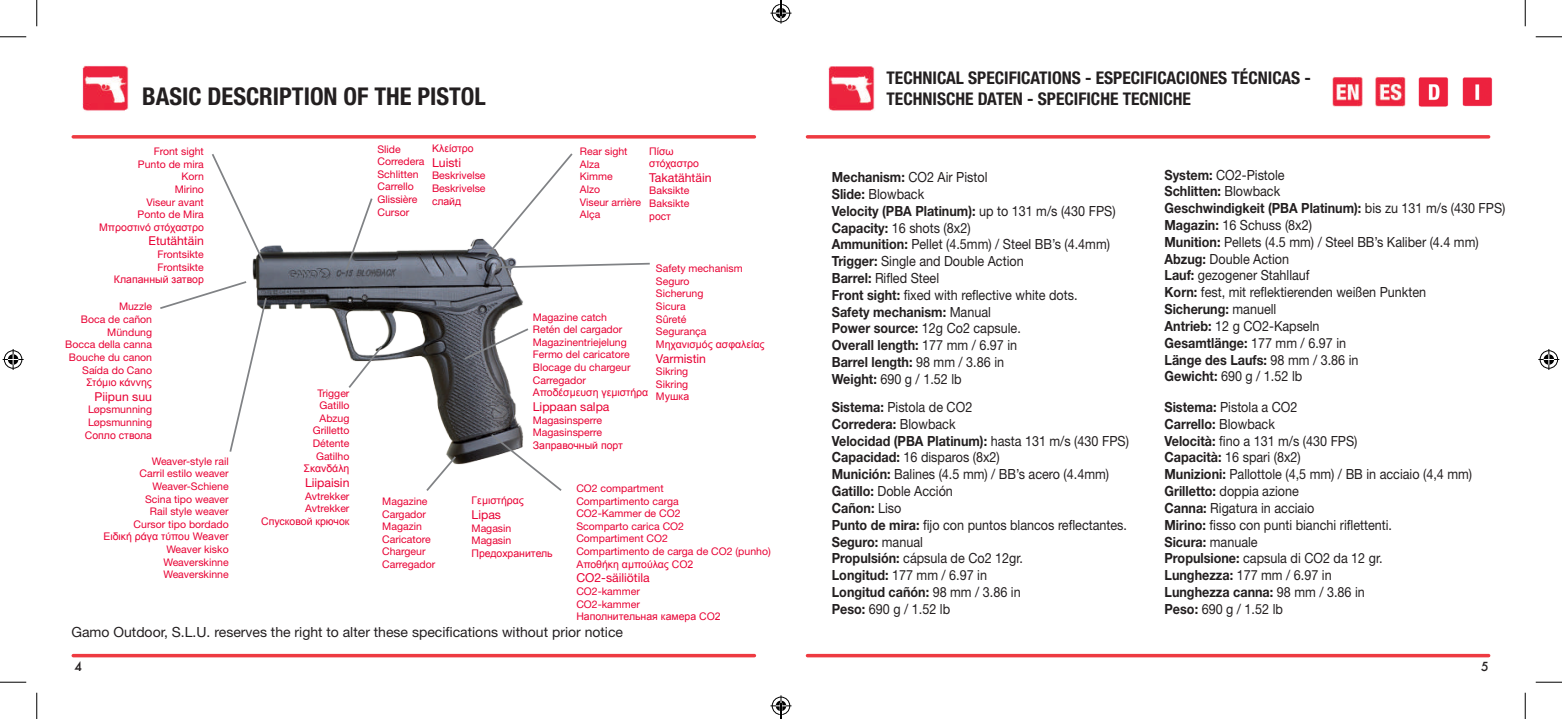
<style>
.page{position:relative;width:1562px;height:719px;background:#fff}
.page>*{position:absolute;margin:0;border:0;box-sizing:border-box;transform-origin:0 0}
.t1{font:700 condensed 24.5px "Helvetica Neue";color:#231f20}
.t2{font:700 condensed 17.5px/21px "Helvetica Neue";color:#231f20}
.t3{font:14px/16.8px "Helvetica Neue";color:#231f20;scale:.9 1}
.t4{font:14px "Helvetica Neue";color:#231f20}
.t5{font:12.25px "Helvetica Neue";color:#e80033}
.t6{font:500 12.25px "Futura";color:#231f20}
.t7{font:10.5px/12.6px "Helvetica Neue";color:#e80033}
.t8{font:10.5px/12.6px "Arial";color:#e80033}
.s1{font-weight:700}
</style>
<div class="page">
<hr style="left:807px;top:135px;width:681px;height:3px;background:#ee3a41">
<svg style="left:807px;top:653px;width:681px;height:4px;fill:#ee3a41"></svg>
<hr style="left:73px;top:135px;width:681px;height:3px;background:#ee3a41">
<svg style="left:73px;top:653px;width:681px;height:4px;fill:#ee3a41"></svg>
<img style="left:252px;top:238px;width:271px;height:227px">
<img style="left:82px;top:65px;width:47px;height:46px">
<svg style="left:212px;top:154px;width:54px;height:111px"></svg>
<svg style="left:462px;top:327px;width:67px;height:34px"></svg>
<svg style="left:424px;top:454px;width:34px;height:37px"></svg>
<svg style="left:483px;top:153px;width:167px;height:116px"></svg>
<svg style="left:344px;top:198px;width:30px;height:74px"></svg>
<svg style="left:489px;top:432px;width:73px;height:59px"></svg>
<svg style="left:347px;top:344px;width:37px;height:46px"></svg>
<svg style="left:160px;top:280px;width:108px;height:173px"></svg>
<img style="left:828px;top:66px;width:47px;height:45px">
<img style="left:1418px;top:77px;width:31px;height:30px">
<img style="left:1332px;top:76px;width:31px;height:31px">
<img style="left:1375px;top:76px;width:31px;height:31px">
<img style="left:1462px;top:77px;width:31px;height:30px">
<svg style="left:0;top:36px;width:26px;height:1px"></svg>
<svg style="left:1535px;top:36px;width:27px;height:1px"></svg>
<svg style="left:0;top:681px;width:26px;height:1px"></svg>
<svg style="left:1535px;top:681px;width:27px;height:1px"></svg>
<svg style="left:36px;top:0;width:1px;height:26px"></svg>
<svg style="left:36px;top:692px;width:1px;height:26px"></svg>
<svg style="left:1525px;top:0;width:1px;height:26px"></svg>
<svg style="left:1525px;top:692px;width:1px;height:26px"></svg>
<svg style="left:3px;top:349px;width:21px;height:21px"></svg>
<svg style="left:1538px;top:349px;width:21px;height:21px"></svg>
<svg style="left:770px;top:0;width:21px;height:24px"></svg>
<svg style="left:770px;top:695px;width:21px;height:23px"></svg>
<h1 class="t1" style="left:142px;top:82px;width:345px">BASIC DESCRIPTION OF THE PISTOL</h1>
<p class="t7" style="left:377px;top:142px;width:49px">Slide<br>Corredera<br>Schlitten<br>Carrello<br>Glissière<br>Cursor</p>
<p class="t8" style="left:432px;top:142px;width:43px">Κλείστρο</p>
<p class="t7" style="left:580px;top:145px;width:63px">Rear sight<br>Alza<br>Kimme<br>Alzo<br>Viseur arrière<br>Alça</p>
<p class="t8" style="left:649px;top:145px;width:51px">Πίσω στόχαστρο</p>
<p class="t7" style="left:138px;top:145px;width:68px;text-align:right">Front sight<br>Punto de mira<br>Korn<br>Mirino<br>Viseur avant<br>Ponto de Mira</p>
<p class="t8" style="left:99px;top:221px;width:106px">Μπροστινό στόχαστρο</p>
<p class="t5" style="left:149px;top:234px;width:57px">Etutähtäin</p>
<p class="t7" style="left:157px;top:248px;width:48px">Frontsikte<br>Frontsikte</p>
<p class="t8" style="left:114px;top:273px;width:91px">Клапанный затвор</p>
<p class="t7" style="left:65px;top:300px;width:88px;text-align:right">Muzzle<br>Boca de cañon<br>Mündung<br>Bocca della canna<br>Bouche du canon<br>Saída do Cano</p>
<p class="t8" style="left:86px;top:376px;width:67px">Στόμιο κάννης</p>
<p class="t5" style="left:95px;top:389px;width:59px">Piipun suu</p>
<p class="t7" style="left:88px;top:403px;width:66px">Løpsmunning<br>Løpsmunning</p>
<p class="t8" style="left:85px;top:428px;width:69px">Сопло ствола</p>
<p class="t5" style="left:432px;top:155px;width:31px">Luisti</p>
<p class="t7" style="left:432px;top:169px;width:55px">Beskrivelse<br>Beskrivelse</p>
<p class="t8" style="left:432px;top:195px;width:31px">слайд</p>
<p class="t5" style="left:649px;top:170px;width:64px">Takatähtäin</p>
<p class="t7" style="left:649px;top:184px;width:42px">Baksikte<br>Baksikte</p>
<p class="t8" style="left:649px;top:210px;width:23px">рост</p>
<p class="t7" style="left:656px;top:262px;width:88px">Safety mechanism<br>Seguro<br>Sicherung<br>Sicura<br>Sûreté<br>Segurança</p>
<p class="t8" style="left:656px;top:338px;width:110px">Μηχανισμός ασφαλείας</p>
<p class="t5" style="left:656px;top:351px;width:52px">Varmistin</p>
<p class="t7" style="left:656px;top:365px;width:34px">Sikring<br>Sikring</p>
<p class="t8" style="left:656px;top:390px;width:35px">Мушка</p>
<p class="t7" style="left:533px;top:310px;width:99px">Magazine catch<br>Retén del cargador<br>Magazinentriejelung<br>Fermo del caricatore<br>Blocage du chargeur<br>Carregador</p>
<p class="t8" style="left:533px;top:386px;width:117px">Αποδέσμευση γεμιστήρα</p>
<p class="t5" style="left:533px;top:399px;width:78px">Lippaan salpa</p>
<p class="t7" style="left:533px;top:413px;width:71px">Magasinsperre<br>Magasinsperre</p>
<p class="t8" style="left:533px;top:439px;width:92px">Заправочный порт</p>
<p class="t7" style="left:313px;top:386px;width:38px;text-align:right">Trigger<br>Gatillo<br>Abzug<br>Grilletto<br>Détente<br>Gatilho</p>
<p class="t8" style="left:303px;top:462px;width:47px">Σκανδάλη</p>
<p class="t5" style="left:305px;top:475px;width:46px">Liipaisin</p>
<p class="t7" style="left:305px;top:489px;width:46px">Avtrekker<br>Avtrekker</p>
<p class="t8" style="left:261px;top:514px;width:90px">Спусковой крючок</p>
<p class="t7" style="left:134px;top:454px;width:97px;text-align:right">Weaver-style rail<br>Carril estilo weaver<br>Weaver-Schiene<br>Scina tipo weaver<br>Rail style weaver<br>Cursor tipo bordado</p>
<p class="t8" style="left:103px;top:530px;width:127px">Ειδική ράγα τύπου Weaver</p>
<p class="t7" style="left:164px;top:542px;width:67px;text-align:justify">Weaver kisko Weaverskinne Weaverskinne</p>
<p class="t7" style="left:576px;top:481px;width:196px">CO2 compartment<br>Compartimento carga<br>CO2-Kammer de CO2<br>Scomparto carica CO2<br>Compartiment CO2<br>Compartimento de carga de CO2 (punho)</p>
<p class="t8" style="left:576px;top:557px;width:119px">Αποθήκη αμπούλας CO2</p>
<p class="t5" style="left:576px;top:570px;width:75px">CO2-säiliötila</p>
<p class="t7" style="left:576px;top:584px;width:65px">CO2-kammer<br>CO2-kammer</p>
<p class="t8" style="left:576px;top:610px;width:146px">Наполнительная камера CO2</p>
<p class="t4" style="left:71px;top:623px;width:553px">Gamo Outdoor, S.L.U. reserves the right to alter these specifications without prior notice</p>
<p class="t7" style="left:382px;top:494px;width:55px">Magazine<br>Cargador<br>Magazin<br>Caricatore<br>Chargeur<br>Carregador</p>
<p class="t8" style="left:471px;top:494px;width:54px">Γεμιστήρας</p>
<p class="t5" style="left:471px;top:507px;width:31px">Lipas</p>
<p class="t7" style="left:471px;top:521px;width:41px">Magasin<br>Magasin</p>
<p class="t8" style="left:471px;top:547px;width:83px">Предохранитель</p>
<p class="t2" style="left:886px;top:67px;width:426px">TECHNICAL SPECIFICATIONS - ESPECIFICACIONES TÉCNICAS -<br>TECHNISCHE DATEN - SPECIFICHE TECNICHE</p>
<p class="t3" style="left:832px;top:168px;width:317px"><span class="s1">Mechanism:</span> CO2 Air Pistol<br><span class="s1">Slide:</span> Blowback<br><span class="s1">Velocity (PBA Platinum):</span> up to 131 m/s (430 FPS)<br><span class="s1">Capacity:</span> 16 shots (8x2)<br><span class="s1">Ammunition:</span> Pellet (4.5mm) / Steel BB’s (4.4mm)<br><span class="s1">Trigger:</span> Single and Double Action<br><span class="s1">Barrel:</span> Rifled Steel<br><span class="s1">Front sight:</span> fixed with reflective white dots.<br><span class="s1">Safety mechanism:</span> Manual<br><span class="s1">Power source:</span> 12g Co2 capsule.<br><span class="s1">Overall length:</span> 177 mm / 6.97 in<br><span class="s1">Barrel length:</span> 98 mm / 3.86 in<br><span class="s1">Weight:</span> 690 g / 1.52 lb</p>
<p class="t3" style="left:832px;top:398px;width:332px"><span class="s1">Sistema:</span> Pistola de CO2<br><span class="s1">Corredera:</span> Blowback<br><span class="s1">Velocidad (PBA Platinum):</span> hasta 131 m/s (430 FPS)<br><span class="s1">Capacidad:</span> 16 disparos (8x2)<br><span class="s1">Munición:</span> Balines (4.5 mm) / BB’s acero (4.4mm)<br><span class="s1">Gatillo:</span> Doble Acción<br><span class="s1">Cañon:</span> Liso<br><span class="s1">Punto de mira:</span> fijo con puntos blancos reflectantes.<br><span class="s1">Seguro:</span> manual<br><span class="s1">Propulsión:</span> cápsula de Co2 12gr.<br><span class="s1">Longitud:</span> 177 mm / 6.97 in<br><span class="s1">Longitud cañón:</span> 98 mm / 3.86 in<br><span class="s1">Peso:</span> 690 g / 1.52 lb</p>
<p class="t3" style="left:1164px;top:166px;width:380px"><span class="s1">System:</span> CO2-Pistole<br><span class="s1">Schlitten:</span> Blowback<br><span class="s1">Geschwindigkeit (PBA Platinum):</span> bis zu 131 m/s (430 FPS)<br><span class="s1">Magazin:</span> 16 Schuss (8x2)<br><span class="s1">Munition:</span> Pellets (4.5 mm) / Steel BB’s Kaliber (4.4 mm)<br><span class="s1">Abzug:</span> Double Action<br><span class="s1">Lauf:</span> gezogener Stahllauf<br><span class="s1">Korn:</span> fest, mit reflektierenden weißen Punkten<br><span class="s1">Sicherung:</span> manuell<br><span class="s1">Antrieb:</span> 12 g CO2-Kapseln<br><span class="s1">Gesamtlänge:</span> 177 mm / 6.97 in<br><span class="s1">Länge des Laufs:</span> 98 mm / 3.86 in<br><span class="s1">Gewicht:</span> 690 g / 1.52 lb</p>
<p class="t3" style="left:1164px;top:398px;width:343px"><span class="s1">Sistema:</span> Pistola a CO2<br><span class="s1">Carrello:</span> Blowback<br><span class="s1">Velocità:</span> fino a 131 m/s (430 FPS)<br><span class="s1">Capacità:</span> 16 spari (8x2)<br><span class="s1">Munizioni:</span> Pallottole (4,5 mm) / BB in acciaio (4,4 mm)<br><span class="s1">Grilletto:</span> doppia azione<br><span class="s1">Canna:</span> Rigatura in acciaio<br><span class="s1">Mirino:</span> fisso con punti bianchi riflettenti.<br><span class="s1">Sicura:</span> manuale<br><span class="s1">Propulsione:</span> capsula di CO2 da 12 gr.<br><span class="s1">Lunghezza:</span> 177 mm / 6.97 in<br><span class="s1">Lunghezza canna:</span> 98 mm / 3.86 in<br><span class="s1">Peso:</span> 690 g / 1.52 lb</p>
<p class="t6" style="left:75px;top:658px;width:9px">4</p>
<p class="t6" style="left:1481px;top:658px;width:9px">5</p>
</div>
